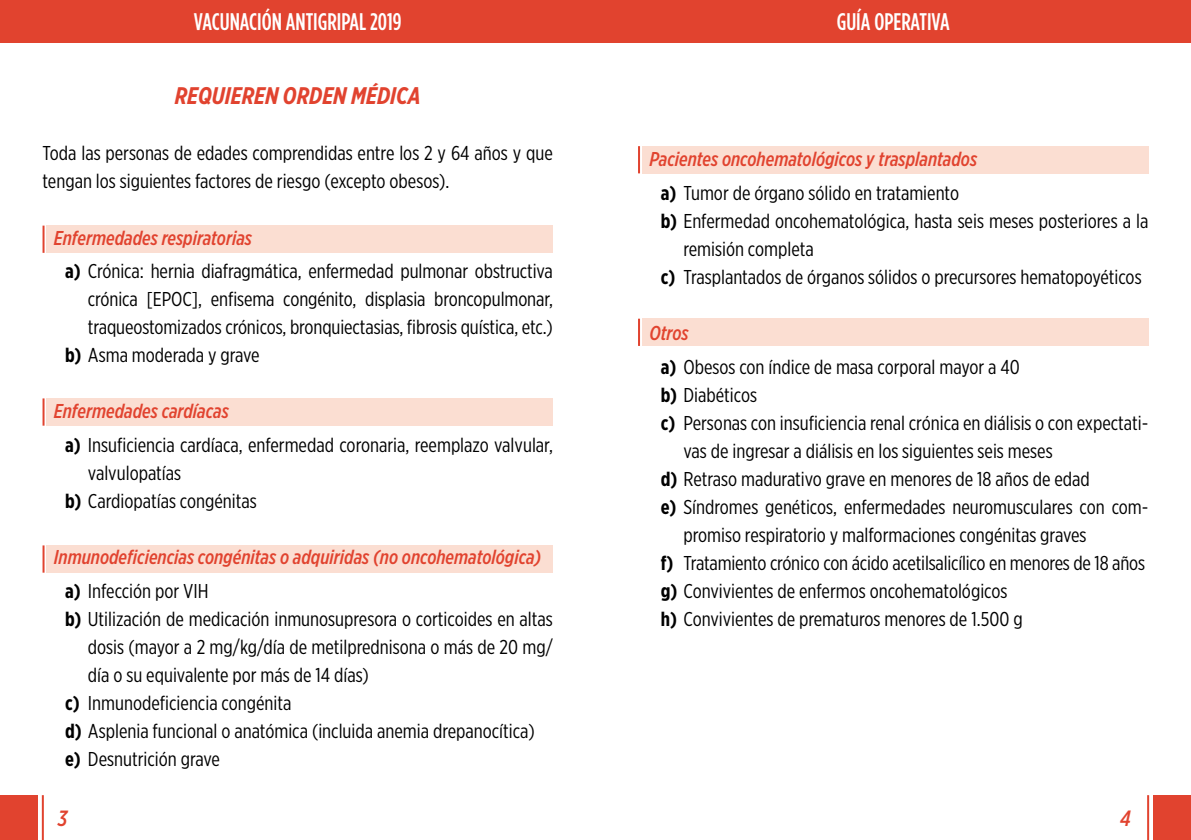
<style>
.page{position:relative;width:1191px;height:840px;background:#fff}
.page>*{position:absolute;margin:0;border:0;box-sizing:border-box;transform-origin:0 0}
.t1{font:500 24px "Gotham Condensed";color:#fff}
.t2{font:italic 700 24px "Gotham X Narrow";color:#e1432f}
.t3{font:italic 500 22px "Gotham X Narrow";color:#e1432f}
.t4{font:20px/33.6px "Gotham X Narrow";color:#000}
.t5{font:italic 500 20px/33.6px "Gotham X Narrow";color:#e1432f}
.s1{font-weight:500;font-style:italic;color:#e1432f}
.s2{font-weight:700}
.s3{font-weight:700;font-style:normal;color:#000}
.s4{font-weight:400;font-style:normal;color:#000}
</style>
<div class="page">
<div style="left:0;top:0;width:1191px;height:43px;background:#e1432f"></div>
<div style="left:0;top:794px;width:38px;height:45px;background:#e1432f"></div>
<hr style="left:42px;top:794px;width:2px;height:45px;background:#e1432f">
<div style="left:1153px;top:794px;width:38px;height:45px;background:#e1432f"></div>
<hr style="left:1147px;top:794px;width:2px;height:45px;background:#e1432f">
<div style="left:46px;top:225px;width:507px;height:28px;background:#fbded2"></div>
<hr style="left:43px;top:225px;width:2px;height:28px;background:#e1432f">
<div style="left:46px;top:398px;width:507px;height:27px;background:#fbded2"></div>
<hr style="left:43px;top:398px;width:2px;height:27px;background:#e1432f">
<div style="left:46px;top:545px;width:507px;height:27px;background:#fbded2"></div>
<hr style="left:43px;top:545px;width:2px;height:27px;background:#e1432f">
<div style="left:642px;top:146px;width:506px;height:27px;background:#fbded2"></div>
<hr style="left:638px;top:146px;width:2px;height:27px;background:#e1432f">
<div style="left:642px;top:318px;width:506px;height:28px;background:#fbded2"></div>
<hr style="left:638px;top:318px;width:2px;height:28px;background:#e1432f">
<p class="t1" style="left:194px;top:8px;width:209px">VACUNACIÓN ANTIGRIPAL 2019</p>
<p class="t1" style="left:836px;top:8px;width:114px">GUÍA OPERATIVA</p>
<p class="t2" style="left:175px;top:81px;width:247px">REQUIEREN ORDEN MÉDICA</p>
<p class="t4" style="left:43px;top:139px;width:512px;line-height:28px">Toda las personas de edades comprendidas entre los 2 y 64 años y que tengan los siguientes factores de riesgo (excepto obesos).</p>
<p class="t4" style="left:65px;top:220px;width:489px;text-indent:-11px"><span class="s1">Enfermedades respiratorias<br></span><span class="s2">a)</span> Crónica: hernia diafragmática, enfermedad pulmonar obstructiva</p>
<p class="t4" style="left:88px;top:282px;width:466px">crónica [EPOC], enfisema congénito, displasia broncopulmonar,</p>
<p class="t4" style="left:88px;top:310px;width:466px">traqueostomizados crónicos, bronquiectasias, fibrosis quística, etc.)</p>
<p class="t4" style="left:65px;top:338px;width:196px"><span class="s2">b)</span> Asma moderada y grave</p>
<p class="t4" style="left:65px;top:394px;width:489px;text-indent:-11px"><span class="s1">Enfermedades cardíacas<br></span><span class="s2">a)</span> Insuficiencia cardíaca, enfermedad coronaria, reemplazo valvular,</p>
<p class="t4" style="left:65px;top:458px;width:193px;line-height:28px;text-indent:23px">valvulopatías<br><span class="s2">b)</span> Cardiopatías congénitas</p>
<p class="t5" style="left:65px;top:540px;width:477px;text-indent:-11px">Inmunodeficiencias congénitas o adquiridas (no oncohematológica) <span class="s3">a)</span> <span class="s4">Infección por VIH</span></p>
<p class="t4" style="left:65px;top:601px;width:489px"><span class="s2">b)</span> Utilización de medicación inmunosupresora o corticoides en altas</p>
<p class="t4" style="left:88px;top:629px;width:466px">dosis (mayor a 2 mg/kg/día de metilprednisona o más de 20 mg/</p>
<p class="t4" style="left:88px;top:657px;width:282px">día o su equivalente por más de 14 días)</p>
<p class="t4" style="left:65px;top:685px;width:228px"><span class="s2">c)</span> Inmunodeficiencia congénita</p>
<p class="t4" style="left:65px;top:713px;width:471px"><span class="s2">d)</span> Asplenia funcional o anatómica (incluida anemia drepanocítica)</p>
<p class="t4" style="left:65px;top:741px;width:156px"><span class="s2">e)</span> Desnutrición grave</p>
<p class="t5" style="left:649px;top:142px;width:329px;text-align:center">Pacientes oncohematológicos y trasplantados <span class="s3">a)</span> <span class="s4">Tumor de órgano sólido en tratamiento</span></p>
<p class="t4" style="left:660px;top:203px;width:489px"><span class="s2">b)</span> Enfermedad oncohematológica, hasta seis meses posteriores a la</p>
<p class="t4" style="left:683px;top:231px;width:132px">remisión completa</p>
<p class="t4" style="left:660px;top:259px;width:482px"><span class="s2">c)</span> Trasplantados de órganos sólidos o precursores hematopoyéticos</p>
<p class="t4" style="left:660px;top:315px;width:361px;text-indent:-11px"><span class="s1">Otros<br></span><span class="s2">a)</span> Obesos con índice de masa corporal mayor a 40</p>
<p class="t4" style="left:660px;top:377px;width:98px"><span class="s2">b)</span> Diabéticos</p>
<p class="t4" style="left:660px;top:405px;width:489px"><span class="s2">c)</span> Personas con insuficiencia renal crónica en diálisis o con expectati-</p>
<p class="t4" style="left:683px;top:433px;width:371px">vas de ingresar a diálisis en los siguientes seis meses</p>
<p class="t4" style="left:660px;top:461px;width:431px"><span class="s2">d)</span> Retraso madurativo grave en menores de 18 años de edad</p>
<p class="t4" style="left:660px;top:489px;width:489px"><span class="s2">e)</span> Síndromes genéticos, enfermedades neuromusculares con com-</p>
<p class="t4" style="left:683px;top:517px;width:404px">promiso respiratorio y malformaciones congénitas graves</p>
<p class="t4" style="left:660px;top:545px;width:486px"><span class="s2">f)</span> Tratamiento crónico con ácido acetilsalicílico en menores de 18 años</p>
<p class="t4" style="left:660px;top:573px;width:348px"><span class="s2">g)</span> Convivientes de enfermos oncohematológicos</p>
<p class="t4" style="left:660px;top:601px;width:363px"><span class="s2">h)</span> Convivientes de prematuros menores de 1.500 g</p>
<p class="t3" style="left:58px;top:804px;width:11px">3</p>
<p class="t3" style="left:1120px;top:804px;width:12px">4</p>
</div>
